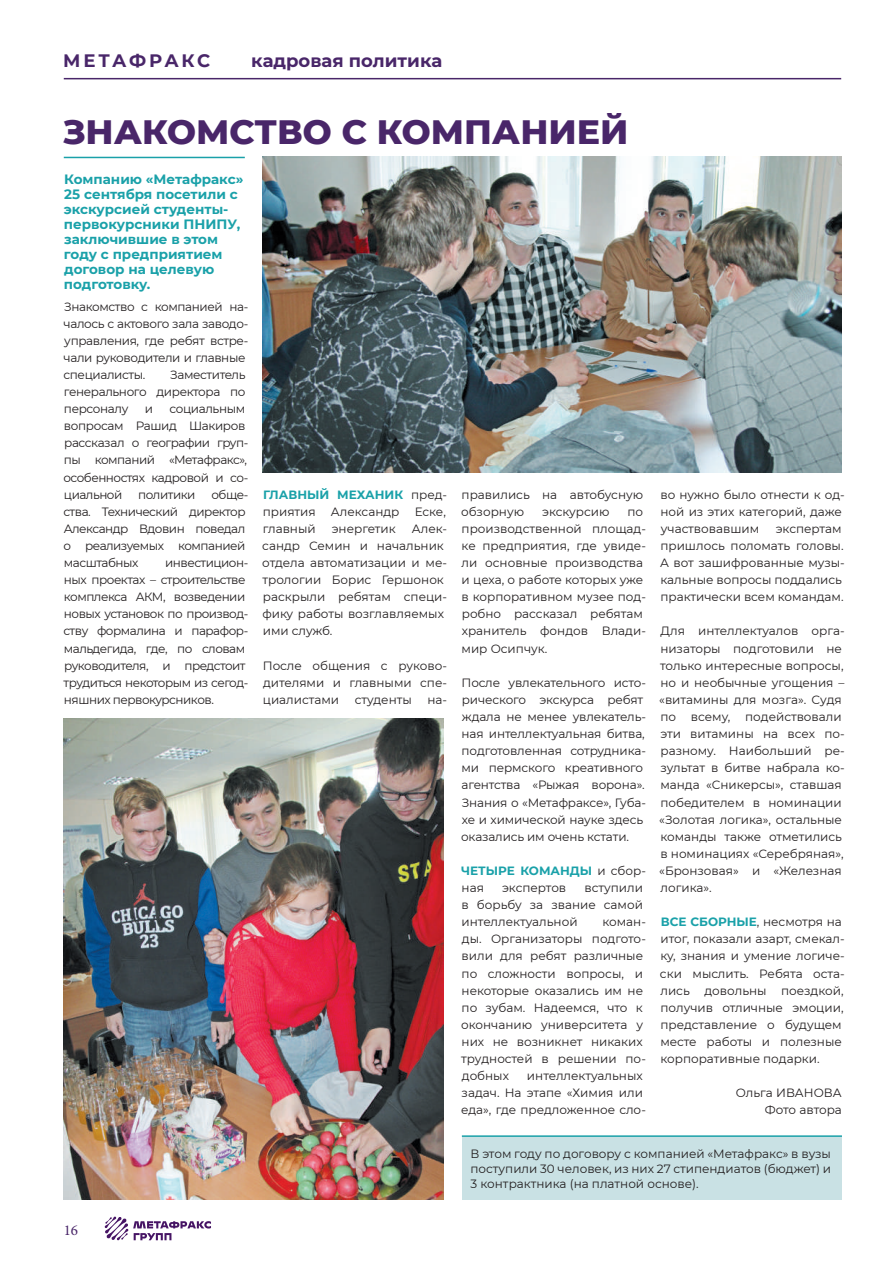
<style>
.page{position:relative;width:893px;height:1263px;background:#fff}
.page>*{position:absolute;margin:0;border:0;box-sizing:border-box;transform-origin:0 0}
.t1{font:800 34.5px "Montserrat";color:#492669}
.t2{font:700 18px "Montserrat";color:#492669}
.t3{font:15px "Minion Pro";color:#492669}
.t4{font:700 13.5px/15px "Montserrat";color:#1aa1a9}
.t5{font:12px/17.1px "Montserrat";color:#231f20}
.t6{font:12px/17.1px "Montserrat";letter-spacing:-.04em;color:#231f20}
.t7{font:12px/17.1px "Montserrat";letter-spacing:-.03em;color:#231f20}
.t8{font:700 12px "Montserrat";letter-spacing:-.005em;color:#1aa1a9}
.s1{font-weight:700;color:#1aa1a9}
</style>
<div class="page">
<hr style="left:64px;top:78px;width:777px;height:1px;background:#492669">
<svg style="left:105px;top:1216px;width:106px;height:24px"></svg>
<hr style="left:64px;top:157px;width:181px;height:1px;background:#1aa1a9">
<div style="left:462px;top:1136px;width:380px;height:63px;background:#c9e1e4"></div>
<hr style="left:462px;top:1135px;width:380px;height:2px;background:#1aa1a9">
<img style="left:263px;top:157px;width:579px;height:315px">
<img style="left:64px;top:719px;width:380px;height:481px">
<h2 class="t2" style="left:63px;top:48px;width:149px">МЕТАФРАКС</h2>
<h2 class="t2" style="left:251px;top:48px;width:192px">кадровая политика</h2>
<h1 class="t1" style="left:63px;top:106px;width:567px">Знакомство с компанией</h1>
<p class="t4" style="left:64px;top:171px;width:181px">Компанию «Метафракс»<br>25 сентября посетили с экскурсией студенты&shy;первокурсники ПНИПУ, заключившие в этом году с предприятием договор на целевую подготовку.</p>
<p class="t7" style="left:63px;top:297px;width:186px">Знакомство с компанией на&shy;чалось с актового зала заводо&shy;управления, где ребят встре&shy;чали руководители и главные специалисты.</p>
<p class="t5" style="left:64px;top:366px;width:183px;text-align:justify;text-indent:106px">Заместитель генерального директора по персоналу</p>
<p class="t6" style="left:63px;top:400px;width:186px;text-indent:106px">социальным вопросам Рашид Шакиров рассказал о географии груп&shy;пы компаний «Метафракс», особенностях кадровой и со&shy;циальной</p>
<p class="t5" style="left:145px;top:400px;width:10px">и</p>
<p class="t6" style="left:63px;top:485px;width:186px;text-indent:148px">обще&shy;ства. Технический директор<br>Александр Вдовин поведал о реализуемых компанией масштабных</p>
<p class="t6" style="left:138px;top:485px;width:59px">политики</p>
<p class="t6" style="left:63px;top:554px;width:186px;text-indent:102px">инвестицион&shy;ных проектах – строительстве комплекса АКМ, возведении новых установок по производ&shy;ству формалина и парафор&shy;мальдегида, где, по словам руководителя, и предстоит трудиться некоторым из сегод&shy;няшних первокурсников.</p>
<p class="t8" style="left:263px;top:486px;width:17px">Главн</p>
<p class="t8" style="left:307px;top:486px;width:69px">ый м ехани</p>
<p class="t5" style="left:394px;top:485px;width:54px"><span class="s1">к</span> пред-</p>
<p class="t5" style="left:263px;top:502px;width:55px">приятия</p>
<p class="t5" style="left:331px;top:502px;width:70px">Александр</p>
<p class="t5" style="left:415px;top:502px;width:33px">Еске,</p>
<p class="t5" style="left:263px;top:520px;width:54px">главный</p>
<p class="t5" style="left:332px;top:520px;width:66px">энергетик</p>
<p class="t5" style="left:262px;top:520px;width:186px;text-indent:150px">Алек&shy;сандр Семин и начальник отдела автоматизации и ме&shy;трологии Борис Гершонок раскрыли ребятам специ&shy;фику работы возглавляемых ими служб.</p>
<p class="t5" style="left:263px;top:656px;width:186px;text-align:justify">После общения с руково&shy;дителями и главными спе&shy;циалистами</p>
<p class="t5" style="left:355px;top:691px;width:59px">студенты</p>
<p class="t5" style="left:427px;top:691px;width:21px">на-</p>
<p class="t5" style="left:461px;top:485px;width:184px">правились на автобусную обзорную</p>
<p class="t5" style="left:462px;top:502px;width:186px;text-indent:166px">по производственной площад&shy;ке предприятия, где увиде&shy;ли основные производства и цеха, о работе которых уже в корпоративном музее под&shy;робно рассказал ребятам хранитель фондов Влади&shy;мир Осипчук.</p>
<p class="t5" style="left:461px;top:673px;width:186px">После увлекательного исто&shy;рического экскурса ребят ждала не менее увлекатель&shy;ная интеллектуальная битва, подготовленная сотрудника&shy;ми пермского креативного агентства «Рыжая ворона».<br>Знания о «Метафраксе», Губа&shy;хе и химической науке здесь оказались им очень кстати.</p>
<p class="t8" style="left:461px;top:862px;width:79px">Четыре команд</p>
<p class="t5" style="left:580px;top:862px;width:68px"><span class="s1">ы</span> и сбор-</p>
<p class="t5" style="left:462px;top:879px;width:24px">ная</p>
<p class="t5" style="left:502px;top:879px;width:66px">экспертов</p>
<p class="t5" style="left:542px;top:502px;width:69px">экскурсию</p>
<p class="t5" style="left:462px;top:879px;width:183px;text-align:justify;text-indent:123px">вступили в борьбу за звание самой интеллектуальной</p>
<p class="t5" style="left:461px;top:913px;width:186px;text-indent:141px">коман&shy;ды. Организаторы подгото&shy;вили для ребят различные по сложности вопросы, и некоторые оказались им не по зубам. Надеемся, что к окончанию университета у них не возникнет никаких трудностей в решении по&shy;добных</p>
<p class="t5" style="left:461px;top:1067px;width:186px;text-indent:66px">интеллектуальных задач. На этапе «Химия или еда», где предложенное сло-</p>
<p class="t5" style="left:660px;top:485px;width:186px">во нужно было отнести к од&shy;ной из этих категорий, даже участвовавшим</p>
<p class="t5" style="left:660px;top:520px;width:186px;text-indent:116px">экспертам пришлось поломать головы.<br>А вот зашифрованные музы&shy;кальные вопросы поддались практически всем командам.</p>
<p class="t5" style="left:659px;top:622px;width:187px">Для интеллектуалов орга&shy;низаторы подготовили не только интересные вопросы, но и необычные угощения – «витамины для мозга». Судя по всему, подействовали эти витамины на всех по&shy;разному. Наибольший ре&shy;зультат в битве набрала ко&shy;манда «Сникерсы», ставшая победителем в номинации «Золотая логика», остальные команды также отметились в номинациях «Серебряная», «Бронзовая» и «Железная логика».</p>
<p class="t5" style="left:660px;top:913px;width:186px"><span class="s1">Все сборн ые</span>, несмотря на итог, показали азарт, смекал&shy;ку, знания и умение логиче&shy;ски мыслить. Ребята оста&shy;лись довольны поездкой, получив отличные эмоции, представление о будущем месте работы и полезные корпоративные подарки.</p>
<p class="t5" style="left:736px;top:1084px;width:107px;text-align:right">Ольга ИВАНОВА<br>Фото автора</p>
<p class="t3" style="left:64px;top:1220px;width:16px">16</p>
<p class="t5" style="left:471px;top:1146px;width:362px;line-height:15px;text-align:justify">В этом году по договору с компанией «Метафракс» в вузы поступили 30 человек, из них 27 стипендиатов (бюджет) и 3 контрактника (на платной основе).</p>
</div>
